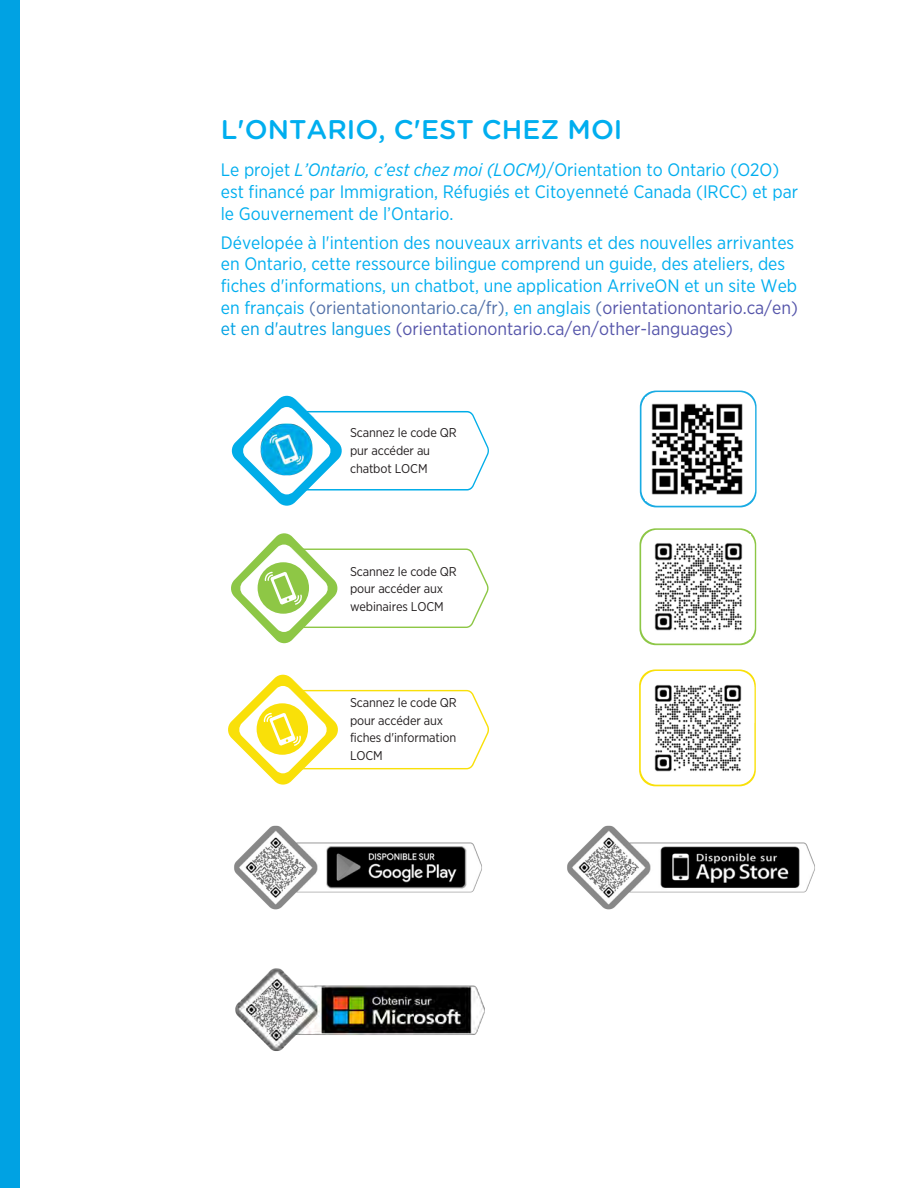
<style>
.page{position:relative;width:918px;height:1188px;background:#fff}
.page>*{position:absolute;margin:0;border:0;box-sizing:border-box;transform-origin:0 0}
.t1{font:500 27px "Gotham Rounded";color:#00aeef}
.t2{font:18px/21.6px "Gotham Narrow";color:#00aeef}
.t3{font:12.75px/17.5px "Gotham Narrow";letter-spacing:-.01em;color:#231f20}
.s1{font-style:italic}
.s2{color:#5371a9}
.s3{color:#55a}
.s4{color:#00a1e3}
</style>
<div class="page">
<div style="left:0;top:0;width:20px;height:1188px;background:#00a2e3"></div>
<svg style="left:231px;top:533px;width:258px;height:110px"></svg>
<svg style="left:231px;top:396px;width:258px;height:110px"></svg>
<img style="left:251px;top:414px;width:72px;height:72px">
<svg style="left:228px;top:675px;width:261px;height:110px"></svg>
<svg style="left:639px;top:622px;width:118px;height:165px"></svg>
<svg style="left:640px;top:391px;width:117px;height:116px"></svg>
<svg style="left:640px;top:528px;width:116px;height:117px"></svg>
<img style="left:646px;top:398px;width:103px;height:103px">
<img style="left:647px;top:535px;width:103px;height:103px">
<img style="left:647px;top:676px;width:103px;height:103px">
<img style="left:234px;top:825px;width:248px;height:85px">
<img style="left:567px;top:825px;width:248px;height:85px">
<img style="left:235px;top:968px;width:250px;height:83px">
<h1 class="t1" style="left:221px;top:110px;width:403px">L'ONTARIO, C'EST CHEZ MOI</h1>
<p class="t2" style="left:221px;top:159px;width:579px">Le projet <span class="s1">L’Ontario, c’est chez moi (LOCM)</span>/Orientation to Ontario (O2O) est financé par Immigration, Réfugiés et Citoyenneté Canada (IRCC) et par le Gouvernement de l’Ontario.</p>
<p class="t2" style="left:221px;top:231px;width:579px">Dévelopée à l'intention des nouveaux arrivants et des nouvelles arrivantes en Ontario, cette ressource bilingue comprend un guide, des ateliers, des fiches d'informations, un chatbot, une application ArriveON et un site Web en français <span class="s2">(orientationontario.ca/fr)</span>, en anglais <span class="s2">(</span><span class="s3">orientationontario.ca/en) </span><span class="s4">et en d'autres langues</span> <span class="s3">(orientationontario.ca/en/other-languages)</span></p>
<p class="t3" style="left:350px;top:424px;width:108px">Scannez le code QR pur accéder au chatbot LOCM</p>
<p class="t3" style="left:350px;top:562px;width:108px">Scannez le code QR pour accéder aux webinaires LOCM</p>
<p class="t3" style="left:350px;top:694px;width:108px">Scannez le code QR pour accéder aux fiches d'information<br>LOCM</p>
</div>
